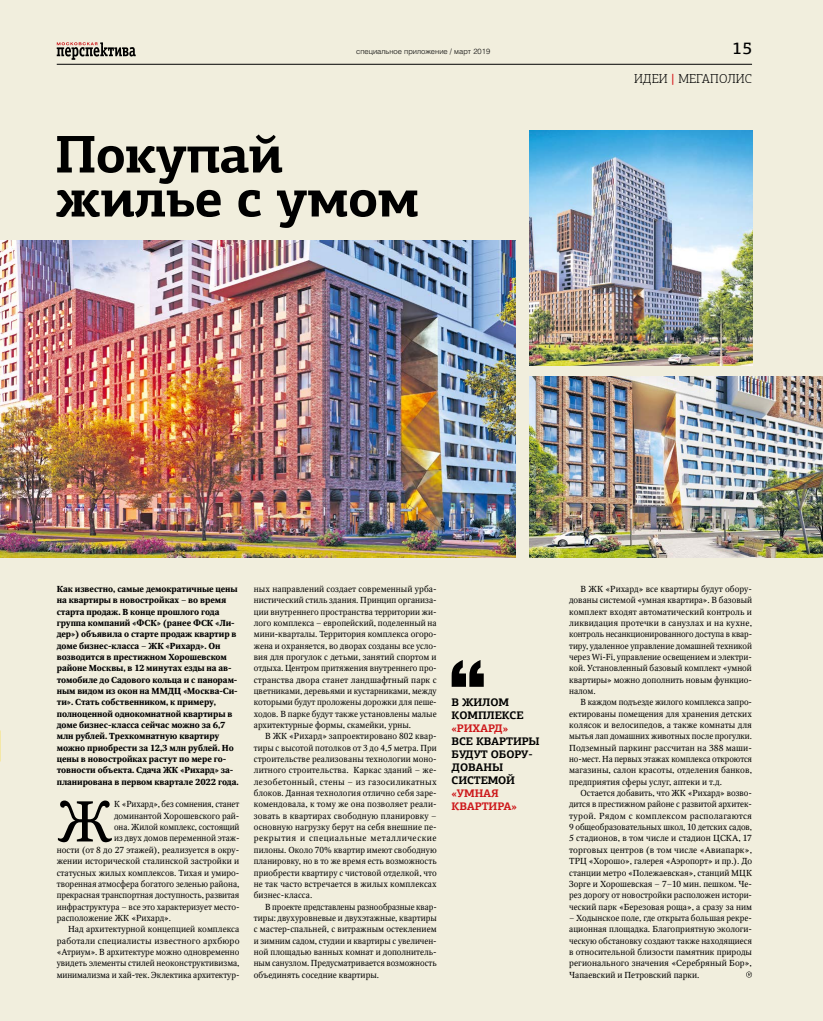
<style>
.page{position:relative;width:823px;height:1021px;background:#fff}
.page>*{position:absolute;margin:0;border:0;box-sizing:border-box;transform-origin:0 0}
.t1{font:57.3px "Octava C";color:#000}
.t2{font:700 53px/44px "PF Agora Slab Pro";letter-spacing:-.02em;color:#000}
.t3{font:500 16.9px "PF Agora Slab Pro";color:#000}
.t4{font:300 13px "PF Agora Slab Pro";color:#000}
.t5{font:700 11px/13px "PF Agora Slab Pro";letter-spacing:-.01em;color:#000}
.t6{font:700 11px/13px "PF Agora Slab Pro";letter-spacing:-.01em;color:#cd171a}
.t7{font:8.7px/11.3px "Octava C";color:#000;text-align:justify}
.t8{font:700 8.7px/11.3px "Octava C";letter-spacing:-.01em;color:#000}
.t9{font:8.7px "Octava C";letter-spacing:.02em;color:#000}
.t10{font:300 7.5px "Helios";color:#000}
.s1{font-weight:500;color:#d51317}
</style>
<div class="page">
<div style="left:0;top:0;width:822px;height:1020px;background:#f1eedd"></div>
<svg style="left:57px;top:42px;width:79px;height:18px"></svg>
<hr style="left:57px;top:64px;width:694px;height:1px;background:#000">
<img style="left:529px;top:131px;width:222px;height:234px">
<img style="left:529px;top:376px;width:293px;height:182px">
<img style="left:0;top:240px;width:515px;height:318px">
<svg style="left:451px;top:660px;width:32px;height:26px"></svg>
<svg style="left:746px;top:971px;width:5px;height:6px"></svg>
<img style="left:0;top:731px;width:1px;height:239px">
<p class="t10" style="left:356px;top:47px;width:135px">специальное приложение / март 2019</p>
<h3 class="t3" style="left:732px;top:38px;width:21px">15</h3>
<h2 class="t2" style="left:55px;top:132px;width:366px">Покупай жилье с умом</h2>
<h3 class="t4" style="left:633px;top:71px;width:119px">ИДЕИ <span class="s1">|</span> МЕГАПОЛИС</h3>
<p class="t8" style="left:57px;top:583px;width:183px">Как известно, самые демократичные цены на квартиры в новостройках – во время старта продаж. В конце прошлого года группа компаний «ФСК» (ранее ФСК «Ли&shy;дер») объявила о старте продаж квартир в доме бизнес-класса – ЖК «Рихард». Он возводится в престижном Хорошевском районе Москвы, в 12 минутах езды на ав&shy;томобиле до Садового кольца и с панорам&shy;ным видом из окон на ММДЦ «Москва-Си&shy;ти». Стать собственником, к примеру, полноценной однокомнатной квартиры в доме бизнес-класса сейчас можно за 6,7 млн рублей. Трехкомнатную квартиру можно приобрести за 12,3 млн рублей. Но цены в новостройках растут по мере го&shy;товности объекта. Сдача ЖК «Рихард» за&shy;планирована в первом квартале 2022 года.</p>
<h1 class="t1" style="left:57px;top:789px;width:58px">Ж</h1>
<p class="t7" style="left:114px;top:799px;width:127px">К «Рихард», без сомнения, станет</p>
<p class="t7" style="left:114px;top:810px;width:127px">доминантой Хорошевского рай-</p>
<p class="t7" style="left:114px;top:821px;width:127px">она. Жилой комплекс, состоящий</p>
<p class="t7" style="left:114px;top:833px;width:127px">из двух домов переменной этаж-</p>
<p class="t7" style="left:57px;top:844px;width:184px">ности (от 8 до 27 этажей), реализуется в окру-</p>
<p class="t7" style="left:57px;top:855px;width:184px">жении исторической сталинской застройки и</p>
<p class="t7" style="left:57px;top:867px;width:184px">статусных жилых комплексов. Тихая и умиро-</p>
<p class="t7" style="left:57px;top:878px;width:184px">творенная атмосфера богатого зеленью района,</p>
<p class="t7" style="left:57px;top:889px;width:184px">прекрасная транспортная доступность, развитая</p>
<p class="t7" style="left:57px;top:901px;width:184px">инфраструктура – все это характеризует место-</p>
<p class="t7" style="left:57px;top:912px;width:116px">расположение ЖК «Рихард».</p>
<p class="t7" style="left:68px;top:923px;width:173px">Над архитектурной концепцией комплекса</p>
<p class="t9" style="left:57px;top:935px;width:184px">работали специалисты известного архбюро</p>
<p class="t7" style="left:57px;top:946px;width:184px">«Атриум». В архитектуре можно одновременно</p>
<p class="t7" style="left:57px;top:957px;width:184px">увидеть элементы стилей неоконструктивизма,</p>
<p class="t7" style="left:57px;top:969px;width:184px">минимализма и хай-тек. Эклектика архитектур-</p>
<p class="t7" style="left:254px;top:583px;width:184px">ных направлений создает современный урба&shy;нистический стиль здания. Принцип организа&shy;ции внутреннего пространства территории жи&shy;лого комплекса – европейский, поделенный на мини-кварталы. Территория комплекса огоро&shy;жена и охраняется, во дворах созданы все усло&shy;вия для прогулок с детьми, занятий спортом и отдыха. Центром притяжения внутреннего про&shy;странства двора станет ландшафтный парк с цветниками, деревьями и кустарниками, между которыми будут проложены дорожки для пеше&shy;ходов. В парке будут также установлены малые архитектурные формы, скамейки, урны.</p>
<p class="t7" style="left:254px;top:731px;width:184px;text-indent:11px">В ЖК «Рихард» запроектировано 802 квар&shy;тиры с высотой потолков от 3 до 4,5 метра. При строительстве реализованы технологии моно&shy;литного строительства. Каркас зданий – же&shy;лезобетонный, стены – из газосиликатных блоков. Данная технология отлично себя заре&shy;комендовала, к тому же она позволяет реали&shy;зовать в квартирах свободную планировку – основную нагрузку берут на себя внешние пе&shy;рекрытия и специальные металлические пилоны. Около 70% квартир имеют свободную планировку, но в то же время есть возможность приобрести квартиру с чистовой отделкой, что не так часто встречается в жилых комплексах бизнес-класса.</p>
<p class="t7" style="left:254px;top:901px;width:184px;text-indent:11px">В проекте представлены разнообразные квар&shy;тиры: двухуровневые и двухэтажные, квартиры с мастер-спальней, с витражным остеклением и зимним садом, студии и квартиры с увеличен&shy;ной площадью ванных комнат и дополнитель&shy;ным санузлом. Предусматривается возможность объединять соседние квартиры.</p>
<p class="t5" style="left:451px;top:695px;width:73px">В ЖИЛОМ<br>КОМПЛЕКСЕ</p>
<p class="t6" style="left:451px;top:721px;width:58px">«РИХАРД»</p>
<p class="t5" style="left:451px;top:734px;width:90px">ВСЕ КВАРТИРЫ<br>БУДУТ ОБОРУ-<br>ДОВАНЫ<br>СИСТЕМОЙ</p>
<p class="t6" style="left:451px;top:786px;width:67px">«УМНАЯ<br>КВАРТИРА»</p>
<p class="t7" style="left:569px;top:583px;width:184px;text-indent:11px">В ЖК «Рихард» все квартиры будут обору&shy;дованы системой «умная квартира». В базовый комплект входят автоматический контроль и ликвидация протечки в санузлах и на кухне, контроль несанкционированного доступа в квар&shy;тиру, удаленное управление домашней техникой через Wi-Fi, управление освещением и электри&shy;кой. Установленный базовый комплект «умной квартиры» можно дополнить новым функцио&shy;налом.</p>
<p class="t7" style="left:569px;top:697px;width:184px;text-indent:11px">В каждом подъезде жилого комплекса запро&shy;ектированы помещения для хранения детских колясок и велосипедов, а также комнаты для мытья лап домашних животных после прогулки.<br>Подземный паркинг рассчитан на 388 маши&shy;но-мест. На первых этажах комплекса откроются магазины, салон красоты, отделения банков, предприятия сферы услуг, аптеки и т.д.</p>
<p class="t7" style="left:569px;top:787px;width:184px;text-indent:11px">Остается добавить, что ЖК «Рихард» возво&shy;дится в престижном районе с развитой архитек&shy;турой. Рядом с комплексом располагаются 9 общеобразовательных школ, 10 детских садов, 5 стадионов, в том числе и стадион ЦСКА, 17 торговых центров (в том числе «Авиапарк», ТРЦ «Хорошо», галерея «Аэропорт» и пр.). До станции метро «Полежаевская», станций МЦК Зорге и Хорошевская – 7–10 мин. пешком. Че&shy;рез дорогу от новостройки расположен истори&shy;ческий парк «Березовая роща», а сразу за ним</p>
<p class="t7" style="left:569px;top:912px;width:184px">– Ходынское поле, где открыта большая рекре&shy;ационная площадка. Благоприятную экологи&shy;ческую обстановку создают также находящиеся в относительной близости памятник природы регионального значения «Сеpебряный Бoр», Чапаевский и Петрoвcкий парки.</p>
</div>
